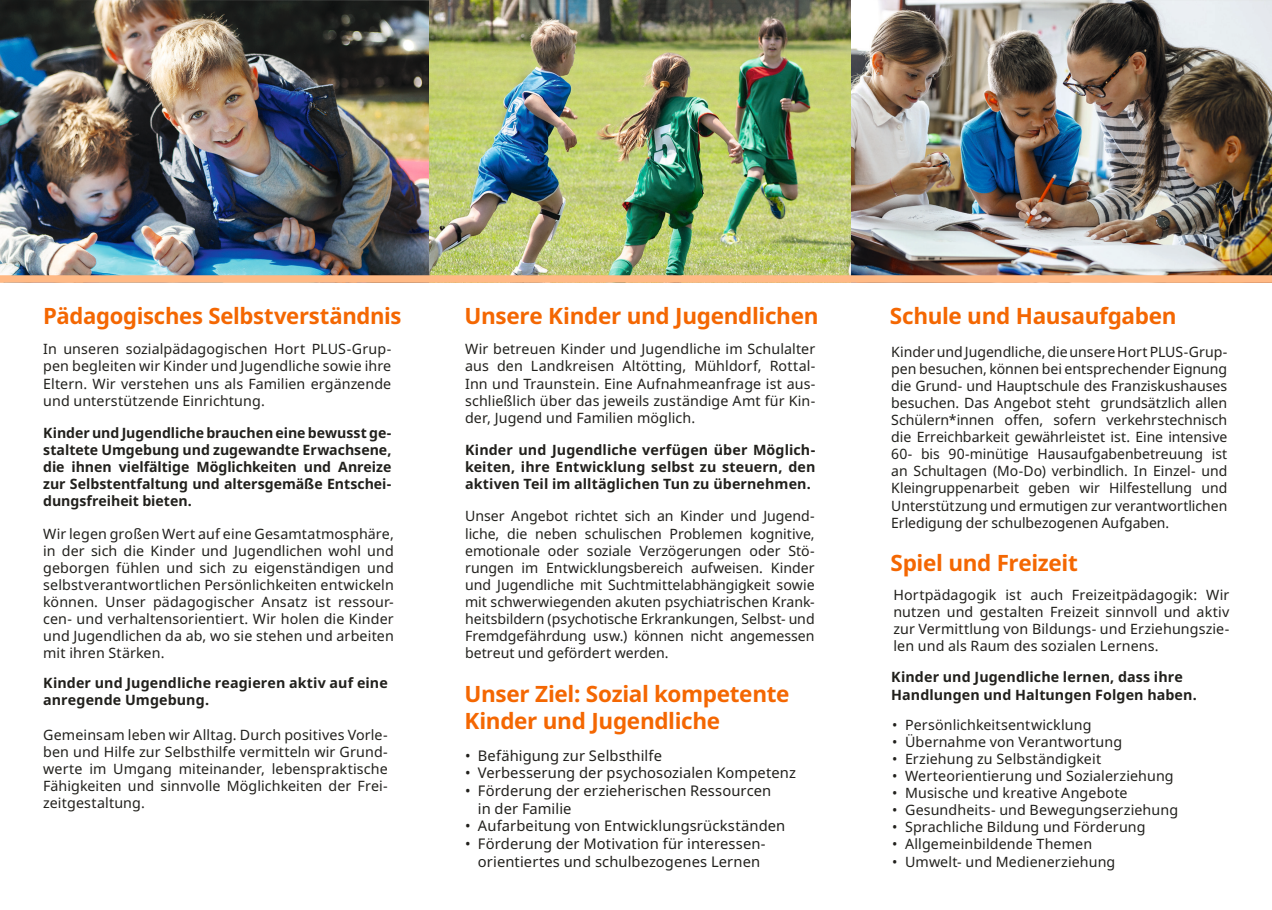
<style>
.page{position:relative;width:1272px;height:910px;background:#fff}
.page>*{position:absolute;margin:0;border:0;box-sizing:border-box;transform-origin:0 0}
.t1{font:700 22.5px/27px "Noto Sans";letter-spacing:-.015em;color:#f46702}
.t2{font:14.7px/17.7px "Noto Sans";letter-spacing:.01em;color:#21201c}
.t3{font:14.25px/17.1px "Noto Sans";letter-spacing:.005em;color:#21201c;text-align:justify}
.t4{font:700 14.25px/17.1px "Noto Sans";letter-spacing:.005em;color:#21201c}
</style>
<div class="page">
<img style="left:0;top:0;width:429px;height:275px">
<img style="left:850px;top:0;width:421px;height:275px">
<img style="left:429px;top:0;width:421px;height:275px">
<div style="left:0;top:275px;width:1271px;height:8px;background:#ffb985"></div>
<h1 class="t1" style="left:43px;top:303px;width:360px">Pädagogisches Selbstverständnis</h1>
<p class="t3" style="left:43px;top:341px;width:349px">In unseren sozialpädagogischen Hort PLUS-Grup&shy;pen begleiten wir Kinder und Jugendliche sowie ihre Eltern. Wir verstehen uns als Familien ergänzende und unterstützende Einrichtung.</p>
<p class="t4" style="left:43px;top:424px;width:349px;text-align:justify">Kinder und Jugendliche brauchen eine bewusst ge&shy;staltete Umgebung und zugewandte Erwachsene, die ihnen vielfältige Möglichkeiten und Anreize zur Selbstentfaltung und altersgemäße Entschei&shy;dungsfreiheit bieten.</p>
<p class="t3" style="left:43px;top:525px;width:352px">Wir legen großen Wert auf eine Gesamtatmosphäre, in der sich die Kinder und Jugendlichen wohl und geborgen fühlen und sich zu eigenständigen und selbstverantwortlichen Persönlichkeiten entwickeln können. Unser pädagogischer Ansatz ist ressour&shy;cen- und verhaltensorientiert. Wir holen die Kinder und Jugendlichen da ab, wo sie stehen und arbeiten mit ihren Stärken.</p>
<p class="t4" style="left:43px;top:674px;width:346px">Kinder und Jugendliche reagieren aktiv auf eine anregende Umgebung.</p>
<p class="t3" style="left:43px;top:726px;width:346px">Gemeinsam leben wir Alltag. Durch positives Vorle&shy;ben und Hilfe zur Selbsthilfe vermitteln wir Grund&shy;werte im Umgang miteinander, lebenspraktische Fähigkeiten und sinnvolle Möglichkeiten der Frei&shy;zeitgestaltung.</p>
<h1 class="t1" style="left:464px;top:303px;width:356px">Unsere Kinder und Jugendlichen</h1>
<h1 class="t1" style="left:889px;top:303px;width:288px">Schule und Hausaufgaben</h1>
<p class="t3" style="left:465px;top:341px;width:352px">Wir betreuen Kinder und Jugendliche im Schulalter aus den Landkreisen Altötting, Mühldorf, Rottal-Inn und Traunstein. Eine Aufnahmeanfrage ist aus&shy;schließlich über das jeweils zuständige Amt für Kin&shy;der, Jugend und Familien möglich.</p>
<p class="t3" style="left:891px;top:343px;width:337px">Kinder und Jugendliche, die unsere Hort PLUS-Grup&shy;pen besuchen, können bei entsprechender Eignung die Grund- und Hauptschule des Franziskushauses besuchen. Das Angebot steht grundsätzlich allen Schülern*innen offen, sofern verkehrstechnisch die Erreichbarkeit gewährleistet ist. Eine intensive 60- bis 90-minütige Hausaufgabenbetreuung ist an Schultagen (Mo-Do) verbindlich. In Einzel- und Kleingruppenarbeit geben wir Hilfestellung und Unterstützung und ermutigen zur verantwortlichen Erledigung der schulbezogenen Aufgaben.</p>
<p class="t4" style="left:465px;top:442px;width:352px;text-align:justify">Kinder und Jugendliche verfügen über Möglich&shy;keiten, ihre Entwicklung selbst zu steuern, den aktiven Teil im alltäglichen Tun zu übernehmen.</p>
<p class="t3" style="left:465px;top:508px;width:351px">Unser Angebot richtet sich an Kinder und Jugend&shy;liche, die neben schulischen Problemen kognitive, emotionale oder soziale Verzögerungen oder Stö&shy;rungen im Entwicklungsbereich aufweisen. Kinder und Jugendliche mit Suchtmittelabhängigkeit sowie mit schwerwiegenden akuten psychiatrischen Krank&shy;heitsbildern (psychotische Erkrankungen, Selbst- und Fremdgefährdung usw.) können nicht angemessen betreut und gefördert werden.</p>
<h1 class="t1" style="left:890px;top:550px;width:189px">Spiel und Freizeit</h1>
<p class="t3" style="left:893px;top:587px;width:337px">Hortpädagogik ist auch Freizeitpädagogik: Wir nutzen und gestalten Freizeit sinnvoll und aktiv zur Vermittlung von Bildungs- und Erziehungszie&shy;len und als Raum des sozialen Lernens.</p>
<h1 class="t1" style="left:464px;top:681px;width:326px">Unser Ziel: Sozial kompetente<br>Kinder und Jugendliche</h1>
<p class="t2" style="left:465px;top:747px;width:198px">• Befähigung zur Selbsthilfe</p>
<p class="t2" style="left:465px;top:764px;width:332px">• Verbesserung der psychosozialen Kompetenz</p>
<p class="t2" style="left:478px;top:782px;width:295px;text-indent:-13px">• Förderung der erzieherischen Ressourcen in der Familie</p>
<p class="t2" style="left:465px;top:817px;width:322px">• Aufarbeitung von Entwicklungsrückständen</p>
<p class="t2" style="left:465px;top:835px;width:302px;text-align:center">• Förderung der Motivation für interessen&shy;orientiertes und schulbezogenes Lernen</p>
<p class="t4" style="left:891px;top:669px;width:307px">Kinder und Jugendliche lernen, dass ihre<br>Handlungen und Haltungen Folgen haben.</p>
<p class="t3" style="left:892px;top:716px;width:201px">• Persönlichkeitsentwicklung</p>
<p class="t3" style="left:892px;top:733px;width:231px">• Übernahme von Verantwortung</p>
<p class="t3" style="left:892px;top:750px;width:210px">• Erziehung zu Selbständigkeit</p>
<p class="t3" style="left:892px;top:768px;width:283px">• Werteorientierung und Sozialerziehung</p>
<p class="t3" style="left:892px;top:785px;width:237px">• Musische und kreative Angebote</p>
<p class="t3" style="left:892px;top:802px;width:287px">• Gesundheits- und Bewegungserziehung</p>
<p class="t3" style="left:892px;top:819px;width:255px">• Sprachliche Bildung und Förderung</p>
<p class="t3" style="left:892px;top:836px;width:201px">• Allgemeinbildende Themen</p>
<p class="t3" style="left:892px;top:853px;width:224px">• Umwelt- und Medienerziehung</p>
</div>
